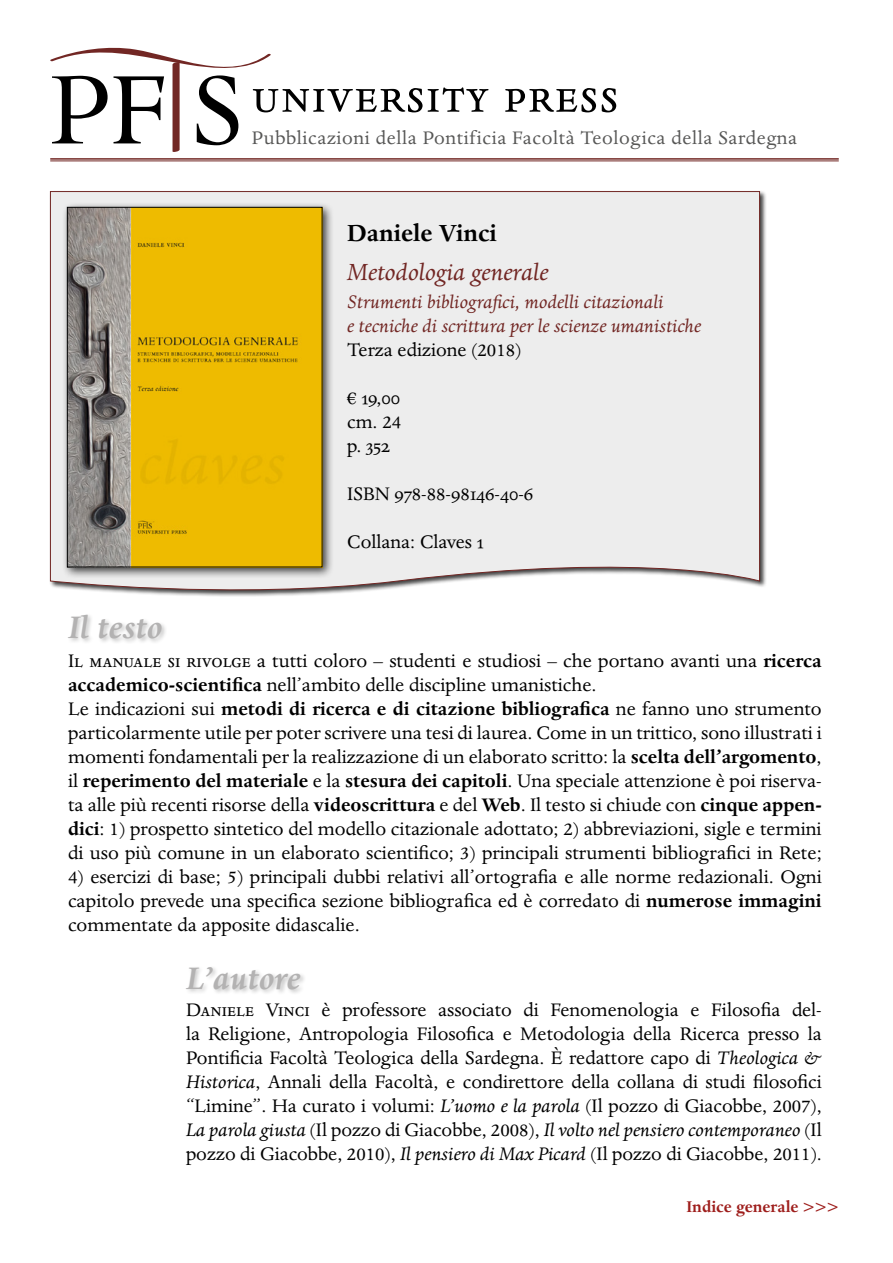
<style>
.page{position:relative;width:893px;height:1263px;background:#fff}
.page>*{position:absolute;margin:0;border:0;box-sizing:border-box;transform-origin:0 0}
.t1{font:54px "Dante MT Regular Expert";letter-spacing:.03em;color:#000}
.t2{font:italic 700 36px "Dante MT Pro";color:#b3b2b2}
.t3{font:italic 27px "Dante MT Pro";color:#722724}
.t4{font:700 27px "Dante MT Pro";color:#000}
.t5{font:21px/24px "Dante MT Pro";color:#000;text-align:justify}
.t6{font:italic 21px/24px "Dante MT Pro";color:#722724}
.t7{font:21px "Dante MT Pro";letter-spacing:.03em;color:#575756}
.t8{font:700 18px "Dante MT Pro";color:#9e1e1c}
.s1{font-family:"Dante MT Regular Alt"}
.s2{font-weight:700}
.s3{font-style:italic}
</style>
<div class="page">
<svg style="left:50px;top:191px;width:710px;height:406px;background:#eaeaea"></svg>
<div style="left:61px;top:201px;width:273px;height:378px;background:#000;opacity:.75"></div>
<img style="left:69px;top:209px;width:251px;height:356px">
<div style="left:67px;top:207px;width:255px;height:360px;border:1px solid #000"></div>
<svg style="left:50px;top:47px;width:221px;height:105px"></svg>
<hr style="left:50px;top:158px;width:789px;height:2px;background:#722724">
<hr style="left:50px;top:161px;width:789px;height:1px;background:#722724">
<div style="left:66px;top:613px;width:102px;height:31px;background:#000;opacity:.22"></div>
<div style="left:184px;top:965px;width:123px;height:30px;background:#000;opacity:.22"></div>
<h1 class="t1" style="left:252px;top:72px;width:368px">university press</h1>
<p class="t7" style="left:252px;top:125px;width:547px">Pubblicazioni della Pontificia Facoltà Teologica della Sardegna</p>
<h2 class="t2" style="left:68px;top:607px;width:96px">Il testo</h2>
<p class="t4" style="left:347px;top:218px;width:151px">Daniele Vinci</p>
<p class="t3" style="left:347px;top:257px;width:203px">Metodologia generale</p>
<p class="t6" style="left:347px;top:290px;width:356px">Strumenti bibliografici, modelli citazionali<br>e tecniche di scrittura per le scienze umanistiche</p>
<p class="t5" style="left:347px;top:338px;width:176px">Terza edizione (2018)</p>
<p class="t5" style="left:347px;top:386px;width:55px">€ <span class="s1">1</span>9,00 cm. 24 p. 352</p>
<p class="t5" style="left:347px;top:482px;width:188px">ISBN 978-88-98146-40-6</p>
<p class="t5" style="left:347px;top:530px;width:138px">Collana: Claves <span class="s1">1</span></p>
<p class="t5" style="left:68px;top:649px;width:755px;text-align:left">Il manuale si rivolge a tutti coloro – studenti e studiosi – che portano avanti una <span class="s2">ricerca accademico-scientifica</span> nell’ambito delle discipline umanistiche.<br>Le indicazioni sui <span class="s2">metodi di ricerca e di citazione bibliografica</span> ne fanno uno strumento particolarmente utile per poter scrivere una tesi di laurea. Come in un trittico, sono illustrati i momenti fondamentali per la realizzazione di un elaborato scritto: la <span class="s2">scelta dell’argomento</span>, il <span class="s2">reperimento del materiale</span> e la <span class="s2">stesura dei capitoli</span>. Una speciale attenzione è poi riserva&shy;ta alle più recenti risorse della <span class="s2">videoscrittura</span> e del <span class="s2">Web</span>. Il testo si chiude con <span class="s2">cinque appen&shy;dici</span>: 1) prospetto sintetico del modello citazionale adottato; 2) abbreviazioni, sigle e termini di uso più comune in un elaborato scientifico; 3) principali strumenti bibliografici in Rete;</p>
<p class="t5" style="left:68px;top:865px;width:755px">4) esercizi di base; 5) principali dubbi relativi all’ortografia e alle norme redazionali. Ogni capitolo prevede una specifica sezione bibliografica ed è corredato di <span class="s2">numerose immagini </span>commentate da apposite didascalie.</p>
<h2 class="t2" style="left:186px;top:958px;width:115px">L’autore</h2>
<p class="t5" style="left:186px;top:998px;width:637px">Daniele Vinci è professore associato di Fenomenologia e Filosofia del&shy;la Religione, Antropologia Filosofica e Metodologia della Ricerca presso la Pontificia Facoltà Teologica della Sardegna. È redattore capo di <span class="s3">Theologica &amp; Historica</span>, Annali della Facoltà, e condirettore della collana di studi filosofici “Limine”. Ha curato i volumi: <span class="s3">L’uomo e la parola</span> (Il pozzo di Giacobbe, 2007), <span class="s3">La parola giusta</span> (Il pozzo di Giacobbe, 2008), <span class="s3">Il volto nel pensiero contemporaneo</span> (Il pozzo di Giacobbe, 2010), <span class="s3">Il pensiero di Max Picard</span> (Il pozzo di Giacobbe, 2011).</p>
<p class="t8" style="left:686px;top:1196px;width:154px">Indice generale &gt;&gt;&gt;</p>
</div>
